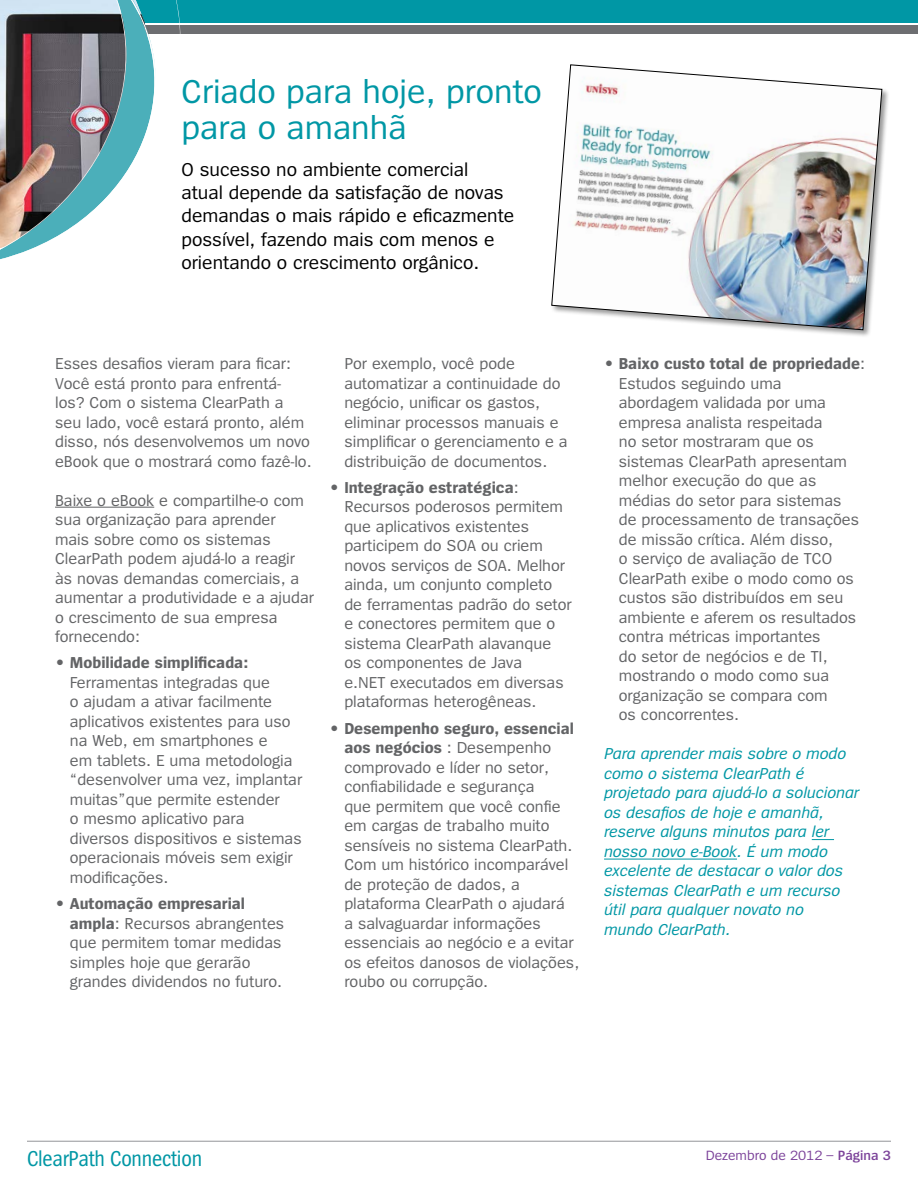
<style>
.page{position:relative;width:918px;height:1188px;background:#fff}
.page>*{position:absolute;margin:0;border:0;box-sizing:border-box;transform-origin:0 0}
.t1{font:34.5px/36px "Spiegel";color:#0097a5}
.t2{font:22.5px "Spiegel Cd";letter-spacing:-.01em;color:#0097a5}
.t3{font:19.5px/23.2px "Spiegel";color:#000}
.t4{font:16.5px/19.5px "Spiegel";color:#636466}
.t5{font:italic 16.5px/19.5px "Spiegel";color:#0097a5}
.t6{font:13.95px "Spiegel";color:#7c439a}
.s1{font-weight:700}
.s2{font-weight:600}
</style>
<div class="page">
<div style="left:0;top:0;width:918px;height:22px;background:#0097a5"></div>
<div style="left:0;top:25px;width:918px;height:9px;background:#6d6e71"></div>
<hr style="left:27px;top:1141px;width:864px;height:1px;background:#939598">
<svg style="left:0;top:0;width:156px;height:260px"></svg>
<hr style="left:55px;top:507px;width:99px;height:1px;background:#636466">
<svg style="left:812px;top:839px;width:22px;height:1px"></svg>
<hr style="left:604px;top:859px;width:133px;height:1px;background:#0097a5">
<div style="left:551px;top:64px;width:339px;height:273px;background:#000;opacity:.4"></div>
<img style="left:551px;top:64px;width:331px;height:266px">
<h1 class="t1" style="left:181px;top:75px;width:362px">Criado para hoje, pronto para o amanhã</h1>
<p class="t3" style="left:181px;top:158px;width:334px">O sucesso no ambiente comercial atual depende da satisfação de novas demandas o mais rápido e eficazmente possível, fazendo mais com menos e orientando o crescimento orgânico.</p>
<p class="t4" style="left:55px;top:354px;width:258px">Esses desafios vieram para ficar:<br>Você está pronto para enfrentá&shy;los? Com o sistema ClearPath a seu lado, você estará pronto, além disso, nós desenvolvemos um novo eBook que o mostrará como fazê-lo.</p>
<p class="t4" style="left:55px;top:491px;width:260px">Baixe o eBook e compartilhe-o com sua organização para aprender mais sobre como os sistemas<br>ClearPath podem ajudá-lo a reagir às novas demandas comerciais, a aumentar a produtividade e a ajudar o crescimento de sua empresa fornecendo:</p>
<p class="t4" style="left:70px;top:654px;width:234px;text-indent:-15px">• <span class="s1">Mobilidade simplificada:<br></span>Ferramentas integradas que<br>o ajudam a ativar facilmente aplicativos existentes para uso na Web, em smartphones e<br>em tablets. E uma metodologia “desenvolver uma vez, implantar muitas”que permite estender<br>o mesmo aplicativo para diversos dispositivos e sistemas operacionais móveis sem exigir modificações.</p>
<p class="t4" style="left:70px;top:894px;width:216px;text-indent:-15px">• <span class="s1">Automação empresarial ampla</span>: Recursos abrangentes que permitem tomar medidas simples hoje que gerarão grandes dividendos no futuro.</p>
<p class="t4" style="left:344px;top:354px;width:225px">Por exemplo, você pode automatizar a continuidade do negócio, unificar os gastos, eliminar processos manuais e simplificar o gerenciamento e a distribuição de documentos.</p>
<p class="t4" style="left:344px;top:478px;width:229px;text-indent:-15px">• <span class="s1">Integração estratégica</span>:<br>Recursos poderosos permitem que aplicativos existentes participem do SOA ou criem novos serviços de SOA. Melhor ainda, um conjunto completo de ferramentas padrão do setor e conectores permitem que o sistema ClearPath alavanque os componentes de Java<br>e.NET executados em diversas plataformas heterogêneas.</p>
<p class="t4" style="left:344px;top:719px;width:236px;text-indent:-15px">• <span class="s1">Desempenho seguro, essencial aos negócios</span> : Desempenho comprovado e líder no setor, confiabilidade e segurança<br>que permitem que você confie em cargas de trabalho muito sensíveis no sistema ClearPath.<br>Com um histórico incomparável de proteção de dados, a plataforma ClearPath o ajudará<br>a salvaguardar informações essenciais ao negócio e a evitar os efeitos danosos de violações, roubo ou corrupção.</p>
<p class="t4" style="left:619px;top:354px;width:248px;text-indent:-15px">• <span class="s1">Baixo custo total de propriedade</span>:<br>Estudos seguindo uma abordagem validada por uma empresa analista respeitada<br>no setor mostraram que os sistemas ClearPath apresentam melhor execução do que as médias do setor para sistemas<br>de processamento de transações de missão crítica. Além disso,<br>o serviço de avaliação de TCO<br>ClearPath exibe o modo como os custos são distribuídos em seu ambiente e aferem os resultados contra métricas importantes<br>do setor de negócios e de TI, mostrando o modo como sua organização se compara com<br>os concorrentes.</p>
<p class="t5" style="left:604px;top:744px;width:257px">Para aprender mais sobre o modo como o sistema ClearPath é projetado para ajudá-lo a solucionar os desafios de hoje e amanhã, reserve alguns minutos para ler nosso novo e-Book. É um modo excelente de destacar o valor dos sistemas ClearPath e um recurso útil para qualquer novato no<br>mundo ClearPath.</p>
<h2 class="t2" style="left:27px;top:1148px;width:177px">ClearPath Connection</h2>
<p class="t6" style="left:706px;top:1148px;width:187px">Dezembro de 2012 – <span class="s2">Página 3</span></p>
</div>
